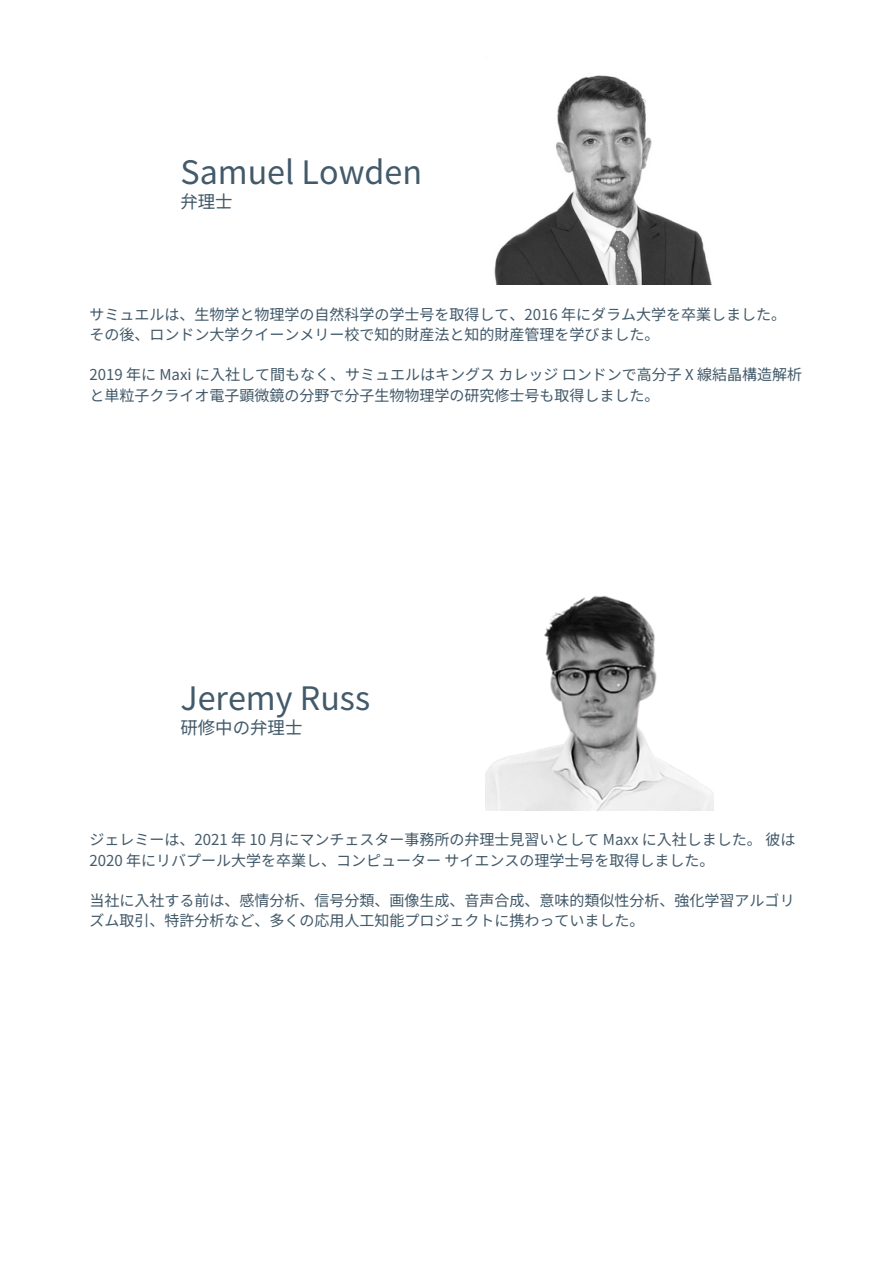
<style>
.page{position:relative;width:894px;height:1264px;background:#fff}
.page>*{position:absolute;margin:0;border:0;box-sizing:border-box;transform-origin:0 0}
.t1{font:32.25px "Noto Sans JP";color:#435a6a}
.t2{font:17.4px "Noto Sans JP";color:#435a6a}
.t3{font:15px/20.2px "Noto Sans JP";color:#435a6a}
</style>
<div class="page">
<img style="left:494px;top:75px;width:218px;height:210px">
<img style="left:485px;top:595px;width:228px;height:215px">
<h1 class="t1" style="left:180px;top:147px;width:243px">Samuel Lowden</h1>
<p class="t2" style="left:180px;top:188px;width:52px">弁理士</p>
<p class="t3" style="left:89px;top:303px;width:698px">サミュエルは、生物学と物理学の自然科学の学士号を取得して、2016 年にダラム大学を卒業しました。その後、ロンドン大学クイーンメリー校で知的財産法と知的財産管理を学びました。</p>
<p class="t3" style="left:89px;top:364px;width:714px">2019 年に Maxi に入社して間もなく、サミュエルはキングスカレッジロンドンで高分子 X 線結晶構造解析と単粒子クライオ電子顕微鏡の分野で分子生物物理学の研究修士号も取得しました。</p>
<h1 class="t1" style="left:180px;top:672px;width:191px">Jeremy Russ</h1>
<p class="t2" style="left:180px;top:713px;width:122px">研修中の弁理士</p>
<p class="t3" style="left:89px;top:828px;width:707px">ジェレミーは、2021 年 10 月にマンチェスター事務所の弁理士見習いとして Maxx に入社しました。彼は<br>2020 年にリバプール大学を卒業し、コンピューターサイエンスの理学士号を取得しました。</p>
<p class="t3" style="left:89px;top:889px;width:706px">当社に入社する前は、感情分析、信号分類、画像生成、音声合成、意味的類似性分析、強化学習アルゴリズム取引、特許分析など、多くの応用人工知能プロジェクトに携わっていました。</p>
</div>
